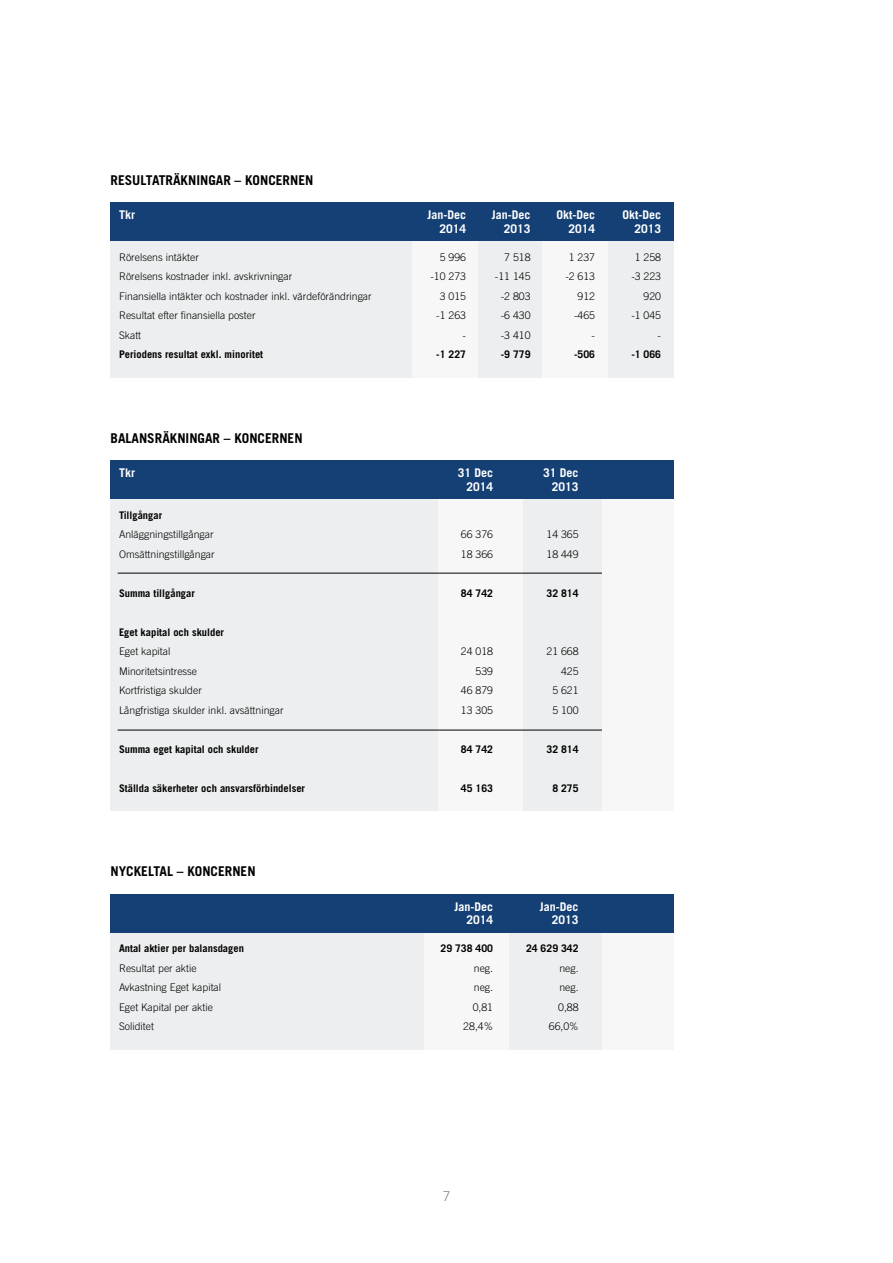
<style>
.page{position:relative;width:893px;height:1263px;background:#fff}
.page>*{position:absolute;margin:0;border:0;box-sizing:border-box;transform-origin:0 0}
.t1{font:700 13.5px "Trade Gothic";color:#000}
.t2{font:300 13.5px "Trade Gothic";color:#818084}
.t3{font:700 12px "Trade Gothic";color:#fff}
.t4{font:300 10.5px "Trade Gothic";color:#000}
.t5{font:700 10.5px "Trade Gothic";color:#000}
</style>
<div class="page">
<div style="left:111px;top:205px;width:563px;height:173px;background:#edeeef"></div>
<div style="left:543px;top:239px;width:65px;height:139px;background:#f7f7f8"></div>
<div style="left:412px;top:239px;width:65px;height:139px;background:#f7f7f8"></div>
<div style="left:111px;top:202px;width:563px;height:39px;background:#144075"></div>
<div style="left:111px;top:897px;width:563px;height:153px;background:#edeeef"></div>
<div style="left:602px;top:930px;width:72px;height:120px;background:#f7f7f8"></div>
<div style="left:424px;top:930px;width:84px;height:120px;background:#f7f7f8"></div>
<div style="left:111px;top:894px;width:563px;height:39px;background:#144075"></div>
<div style="left:111px;top:476px;width:563px;height:335px;background:#edeeef"></div>
<div style="left:602px;top:499px;width:72px;height:312px;background:#f7f7f8"></div>
<div style="left:438px;top:499px;width:84px;height:312px;background:#f7f7f8"></div>
<div style="left:111px;top:460px;width:563px;height:39px;background:#144075"></div>
<hr style="left:118px;top:573px;width:484px;height:1px;background:#000">
<hr style="left:118px;top:730px;width:484px;height:1px;background:#000">
<p class="t1" style="left:111px;top:172px;width:204px">RESULTATRÄKNINGAR – KONCERNEN</p>
<p class="t3" style="left:119px;top:207px;width:17px">Tkr</p>
<p class="t3" style="left:427px;top:207px;width:40px">Jan-Dec</p>
<p class="t3" style="left:492px;top:207px;width:40px">Jan-Dec</p>
<p class="t3" style="left:556px;top:207px;width:40px">Okt-Dec</p>
<p class="t3" style="left:622px;top:207px;width:40px">Okt-Dec</p>
<p class="t3" style="left:439px;top:221px;width:28px">2014</p>
<p class="t3" style="left:504px;top:221px;width:28px">2013</p>
<p class="t3" style="left:568px;top:221px;width:28px">2014</p>
<p class="t3" style="left:634px;top:221px;width:28px">2013</p>
<p class="t4" style="left:119px;top:251px;width:81px">Rörelsens intäkter</p>
<p class="t4" style="left:440px;top:251px;width:28px">5 996</p>
<p class="t4" style="left:504px;top:251px;width:28px">7 518</p>
<p class="t4" style="left:569px;top:251px;width:28px">1 237</p>
<p class="t4" style="left:635px;top:251px;width:28px">1 258</p>
<p class="t4" style="left:119px;top:270px;width:175px">Rörelsens kostnader inkl. avskrivningar</p>
<p class="t4" style="left:430px;top:270px;width:37px">-10 273</p>
<p class="t4" style="left:495px;top:270px;width:37px">-11 145</p>
<p class="t4" style="left:565px;top:270px;width:31px">-2 613</p>
<p class="t4" style="left:631px;top:270px;width:31px">-3 223</p>
<p class="t4" style="left:119px;top:290px;width:254px">Finansiella intäkter och kostnader inkl. värdeförändringar</p>
<p class="t4" style="left:440px;top:290px;width:28px">3 015</p>
<p class="t4" style="left:501px;top:290px;width:31px">-2 803</p>
<p class="t4" style="left:578px;top:290px;width:19px">912</p>
<p class="t4" style="left:644px;top:290px;width:19px">920</p>
<p class="t4" style="left:119px;top:309px;width:138px">Resultat efter finansiella poster</p>
<p class="t4" style="left:436px;top:309px;width:31px">-1 263</p>
<p class="t4" style="left:501px;top:309px;width:31px">-6 430</p>
<p class="t4" style="left:574px;top:309px;width:23px">-465</p>
<p class="t4" style="left:631px;top:309px;width:31px">-1 045</p>
<p class="t4" style="left:119px;top:329px;width:24px">Skatt</p>
<p class="t4" style="left:463px;top:329px;width:5px">-</p>
<p class="t4" style="left:501px;top:329px;width:31px">-3 410</p>
<p class="t4" style="left:592px;top:329px;width:5px">-</p>
<p class="t4" style="left:658px;top:329px;width:5px">-</p>
<p class="t5" style="left:119px;top:348px;width:146px">Periodens resultat exkl. minoritet</p>
<p class="t5" style="left:436px;top:348px;width:31px">-1 227</p>
<p class="t5" style="left:501px;top:348px;width:31px">-9 779</p>
<p class="t5" style="left:574px;top:348px;width:23px">-506</p>
<p class="t5" style="left:631px;top:348px;width:31px">-1 066</p>
<p class="t1" style="left:111px;top:430px;width:194px">BALANSRÄKNINGAR – KONCERNEN</p>
<p class="t3" style="left:119px;top:465px;width:17px">Tkr</p>
<p class="t3" style="left:458px;top:465px;width:37px">31 Dec</p>
<p class="t3" style="left:543px;top:465px;width:37px">31 Dec</p>
<p class="t3" style="left:466px;top:479px;width:28px">2014</p>
<p class="t3" style="left:552px;top:479px;width:28px">2013</p>
<p class="t5" style="left:119px;top:508px;width:45px">Tillgångar</p>
<p class="t4" style="left:119px;top:528px;width:96px">Anläggningstillgångar</p>
<p class="t4" style="left:461px;top:528px;width:34px">66 376</p>
<p class="t4" style="left:546px;top:528px;width:34px">14 365</p>
<p class="t4" style="left:119px;top:547px;width:97px">Omsättningstillgångar</p>
<p class="t4" style="left:461px;top:547px;width:34px">18 366</p>
<p class="t4" style="left:546px;top:547px;width:34px">18 449</p>
<p class="t5" style="left:119px;top:586px;width:77px">Summa tillgångar</p>
<p class="t5" style="left:461px;top:586px;width:34px">84 742</p>
<p class="t5" style="left:546px;top:586px;width:34px">32 814</p>
<p class="t5" style="left:119px;top:625px;width:107px">Eget kapital och skulder</p>
<p class="t4" style="left:119px;top:645px;width:53px">Eget kapital</p>
<p class="t4" style="left:461px;top:645px;width:34px">24 018</p>
<p class="t4" style="left:546px;top:645px;width:34px">21 668</p>
<p class="t4" style="left:119px;top:664px;width:80px">Minoritetsintresse</p>
<p class="t4" style="left:476px;top:664px;width:19px">539</p>
<p class="t4" style="left:561px;top:664px;width:19px">425</p>
<p class="t4" style="left:119px;top:684px;width:84px">Kortfristiga skulder</p>
<p class="t4" style="left:461px;top:684px;width:34px">46 879</p>
<p class="t4" style="left:552px;top:684px;width:28px">5 621</p>
<p class="t4" style="left:119px;top:703px;width:166px">Långfristiga skulder inkl. avsättningar</p>
<p class="t4" style="left:461px;top:703px;width:34px">13 305</p>
<p class="t4" style="left:552px;top:703px;width:28px">5 100</p>
<p class="t5" style="left:119px;top:742px;width:141px">Summa eget kapital och skulder</p>
<p class="t5" style="left:461px;top:742px;width:34px">84 742</p>
<p class="t5" style="left:546px;top:742px;width:34px">32 814</p>
<p class="t5" style="left:119px;top:781px;width:188px">Ställda säkerheter och ansvarsförbindelser</p>
<p class="t5" style="left:461px;top:781px;width:34px">45 163</p>
<p class="t5" style="left:552px;top:781px;width:28px">8 275</p>
<p class="t1" style="left:111px;top:863px;width:147px">NYCKELTAL – KONCERNEN</p>
<p class="t3" style="left:454px;top:899px;width:40px">Jan-Dec</p>
<p class="t3" style="left:540px;top:899px;width:40px">Jan-Dec</p>
<p class="t3" style="left:466px;top:912px;width:28px">2014</p>
<p class="t3" style="left:552px;top:912px;width:28px">2013</p>
<p class="t5" style="left:119px;top:942px;width:126px">Antal aktier per balansdagen</p>
<p class="t5" style="left:441px;top:942px;width:54px">29 738 400</p>
<p class="t5" style="left:526px;top:942px;width:54px">24 629 342</p>
<p class="t4" style="left:119px;top:961px;width:79px">Resultat per aktie</p>
<p class="t4" style="left:474px;top:961px;width:21px">neg.</p>
<p class="t4" style="left:559px;top:961px;width:21px">neg.</p>
<p class="t4" style="left:119px;top:981px;width:104px">Avkastning Eget kapital</p>
<p class="t4" style="left:474px;top:981px;width:21px">neg.</p>
<p class="t4" style="left:559px;top:981px;width:21px">neg.</p>
<p class="t4" style="left:119px;top:1000px;width:95px">Eget Kapital per aktie</p>
<p class="t4" style="left:473px;top:1000px;width:22px">0,81</p>
<p class="t4" style="left:558px;top:1000px;width:22px">0,88</p>
<p class="t4" style="left:119px;top:1020px;width:37px">Soliditet</p>
<p class="t4" style="left:463px;top:1020px;width:31px">28,4%</p>
<p class="t4" style="left:549px;top:1020px;width:31px">66,0%</p>
<p class="t2" style="left:443px;top:1188px;width:9px">7</p>
</div>
